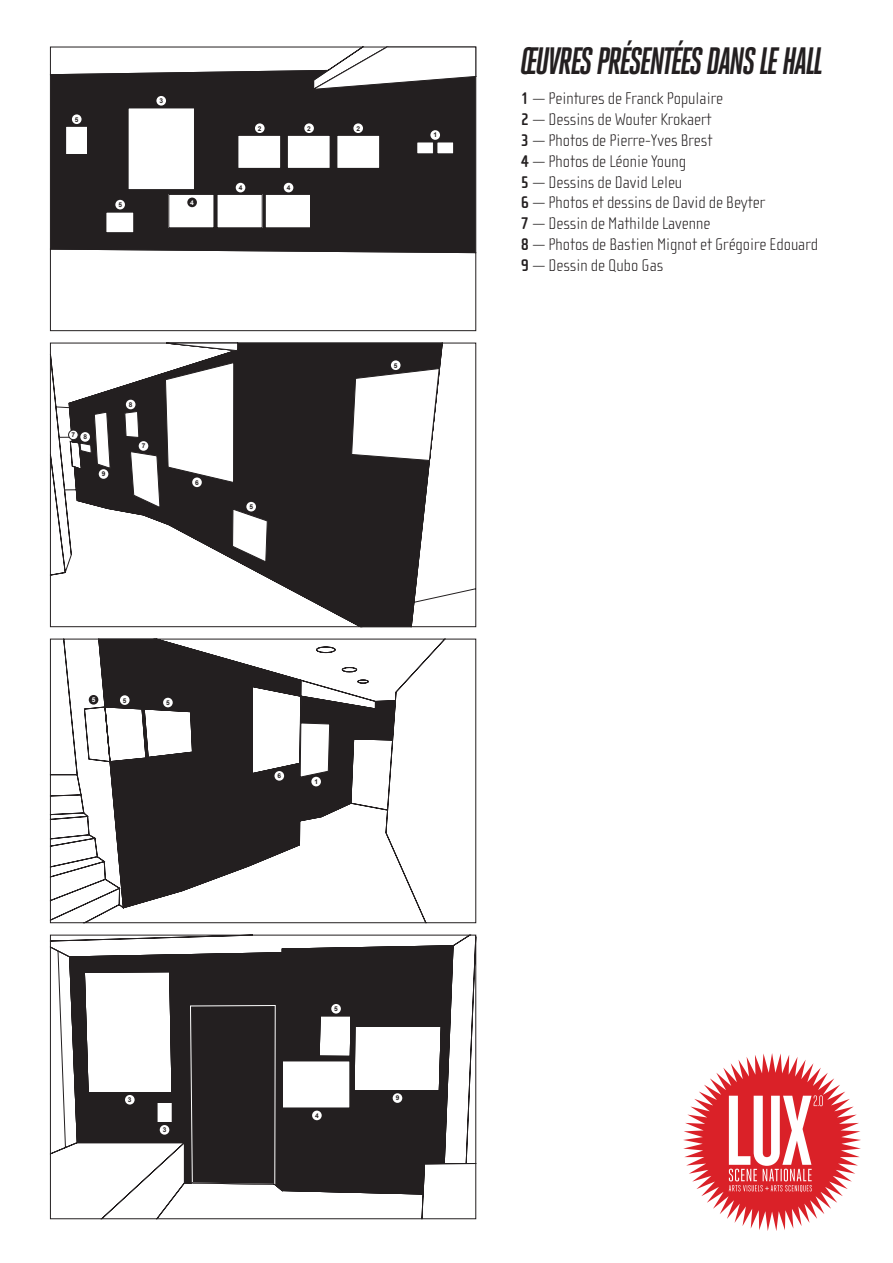
<style>
.page{position:relative;width:893px;height:1263px;background:#fff}
.page>*{position:absolute;margin:0;border:0;box-sizing:border-box;transform-origin:0 0}
.t1{font:italic 700 38.1px "Heroic Condensed";letter-spacing:-.06em;color:#231f20}
.t2{font:100 17.4px/20.9px "Cholla Sans OT";color:#231f20}
.t3{font:700 6.6px "Arial";color:#231f20}
.t4{font:700 6.6px "Arial";color:#fff}
.s1{font-weight:700}
</style>
<div class="page">
<svg style="left:49px;top:254px;width:428px;height:78px"></svg>
<svg style="left:49px;top:46px;width:428px;height:208px;background:#3d3a3b"></svg>
<svg style="left:312px;top:46px;width:165px;height:44px"></svg>
<div style="left:238px;top:135px;width:43px;height:33px;background:#fff"></div>
<div style="left:237px;top:135px;width:44px;height:34px;border:1px solid #231f20"></div>
<div style="left:287px;top:135px;width:43px;height:33px;background:#fff"></div>
<div style="left:287px;top:135px;width:44px;height:34px;border:1px solid #231f20"></div>
<div style="left:337px;top:135px;width:43px;height:33px;background:#fff"></div>
<div style="left:336px;top:135px;width:44px;height:34px;border:1px solid #231f20"></div>
<div style="left:128px;top:108px;width:66px;height:82px;background:#fff"></div>
<div style="left:128px;top:107px;width:67px;height:83px;border:1px solid #231f20"></div>
<div style="left:66px;top:126px;width:22px;height:28px;background:#fff"></div>
<div style="left:65px;top:126px;width:23px;height:29px;border:1px solid #231f20"></div>
<div style="left:417px;top:142px;width:16px;height:12px;background:#fff"></div>
<div style="left:416px;top:142px;width:18px;height:12px;border:1px solid #231f20"></div>
<div style="left:437px;top:142px;width:17px;height:12px;background:#fff"></div>
<div style="left:436px;top:142px;width:18px;height:12px;border:1px solid #231f20"></div>
<div style="left:106px;top:212px;width:28px;height:21px;background:#fff"></div>
<div style="left:105px;top:212px;width:29px;height:21px;border:1px solid #231f20"></div>
<div style="left:169px;top:194px;width:45px;height:34px;background:#fff"></div>
<div style="left:168px;top:194px;width:46px;height:34px;border:1px solid #231f20"></div>
<div style="left:217px;top:194px;width:45px;height:34px;background:#fff"></div>
<div style="left:217px;top:194px;width:46px;height:34px;border:1px solid #231f20"></div>
<div style="left:265px;top:194px;width:45px;height:34px;background:#fff"></div>
<div style="left:265px;top:194px;width:46px;height:34px;border:1px solid #231f20"></div>
<div style="left:156px;top:96px;width:10px;height:10px;background:#fff;border-radius:50%"></div>
<div style="left:255px;top:123px;width:10px;height:10px;background:#fff;border-radius:50%"></div>
<div style="left:304px;top:123px;width:10px;height:10px;background:#fff;border-radius:50%"></div>
<div style="left:353px;top:123px;width:10px;height:10px;background:#fff;border-radius:50%"></div>
<div style="left:430px;top:130px;width:10px;height:10px;background:#fff;border-radius:50%"></div>
<div style="left:72px;top:114px;width:10px;height:10px;background:#fff;border-radius:50%"></div>
<div style="left:115px;top:200px;width:10px;height:9px;background:#fff;border-radius:50%"></div>
<div style="left:187px;top:198px;width:10px;height:9px;background:#231f20;border-radius:50%"></div>
<div style="left:236px;top:183px;width:9px;height:9px;background:#fff;border-radius:50%"></div>
<div style="left:284px;top:183px;width:9px;height:9px;background:#fff;border-radius:50%"></div>
<svg style="left:49px;top:342px;width:428px;height:200px"></svg>
<svg style="left:68px;top:342px;width:375px;height:200px"></svg>
<svg style="left:351px;top:367px;width:89px;height:94px"></svg>
<svg style="left:124px;top:361px;width:144px;height:181px"></svg>
<svg style="left:79px;top:411px;width:32px;height:59px"></svg>
<svg style="left:149px;top:342px;width:90px;height:9px"></svg>
<div style="left:391px;top:360px;width:10px;height:10px;background:#fff;border-radius:50%"></div>
<div style="left:246px;top:502px;width:10px;height:9px;background:#fff;border-radius:50%"></div>
<div style="left:192px;top:477px;width:10px;height:10px;background:#fff;border-radius:50%"></div>
<div style="left:139px;top:441px;width:9px;height:10px;background:#fff;border-radius:50%"></div>
<div style="left:126px;top:400px;width:9px;height:9px;background:#fff;border-radius:50%"></div>
<div style="left:99px;top:469px;width:9px;height:10px;background:#fff;border-radius:50%"></div>
<div style="left:80px;top:432px;width:10px;height:10px;background:#fff;border-radius:50%"></div>
<div style="left:69px;top:430px;width:9px;height:10px;background:#fff;border-radius:50%"></div>
<div style="left:68px;top:430px;width:10px;height:10px;border:1px solid #231f20;border-radius:50%"></div>
<svg style="left:49px;top:542px;width:428px;height:351px"></svg>
<svg style="left:98px;top:638px;width:204px;height:255px"></svg>
<svg style="left:299px;top:543px;width:97px;height:340px"></svg>
<div style="left:120px;top:695px;width:10px;height:10px;background:#fff;border-radius:50%"></div>
<div style="left:89px;top:695px;width:9px;height:9px;background:#231f20;border-radius:50%"></div>
<div style="left:163px;top:698px;width:10px;height:9px;background:#fff;border-radius:50%"></div>
<div style="left:274px;top:771px;width:10px;height:10px;background:#fff;border-radius:50%"></div>
<div style="left:311px;top:777px;width:10px;height:9px;background:#fff;border-radius:50%"></div>
<svg style="left:49px;top:893px;width:428px;height:327px"></svg>
<svg style="left:69px;top:945px;width:385px;height:250px"></svg>
<svg style="left:76px;top:971px;width:366px;height:224px"></svg>
<div style="left:125px;top:1095px;width:10px;height:9px;background:#fff;border-radius:50%"></div>
<div style="left:160px;top:1125px;width:9px;height:10px;background:#fff;border-radius:50%"></div>
<div style="left:312px;top:1110px;width:10px;height:10px;background:#fff;border-radius:50%"></div>
<div style="left:393px;top:1093px;width:9px;height:10px;background:#fff;border-radius:50%"></div>
<div style="left:331px;top:1004px;width:10px;height:9px;background:#fff;border-radius:50%"></div>
<svg style="left:683px;top:1053px;width:178px;height:178px"></svg>
<p class="t3" style="left:75px;top:115px;width:5px">5</p>
<p class="t3" style="left:159px;top:97px;width:5px">3</p>
<p class="t3" style="left:118px;top:200px;width:5px">5</p>
<p class="t4" style="left:190px;top:198px;width:5px">4</p>
<p class="t3" style="left:258px;top:124px;width:5px">2</p>
<p class="t3" style="left:307px;top:124px;width:5px">2</p>
<p class="t3" style="left:356px;top:124px;width:5px">2</p>
<p class="t3" style="left:239px;top:183px;width:5px">4</p>
<p class="t3" style="left:287px;top:183px;width:5px">4</p>
<p class="t3" style="left:433px;top:131px;width:5px">1</p>
<p class="t3" style="left:72px;top:431px;width:5px">7</p>
<p class="t3" style="left:83px;top:433px;width:5px">8</p>
<p class="t3" style="left:102px;top:470px;width:5px">9</p>
<p class="t3" style="left:129px;top:400px;width:5px">8</p>
<p class="t3" style="left:142px;top:442px;width:5px">7</p>
<p class="t3" style="left:195px;top:478px;width:5px">6</p>
<p class="t3" style="left:249px;top:502px;width:5px">5</p>
<p class="t3" style="left:394px;top:361px;width:5px">5</p>
<p class="t4" style="left:92px;top:695px;width:5px">5</p>
<p class="t3" style="left:123px;top:696px;width:5px">5</p>
<p class="t3" style="left:166px;top:698px;width:5px">5</p>
<p class="t3" style="left:277px;top:772px;width:5px">6</p>
<p class="t3" style="left:314px;top:777px;width:5px">1</p>
<h1 class="t1" style="left:521px;top:40px;width:304px">ŒUVRES PRÉSENTÉES DANS LE HALL</h1>
<p class="t2" style="left:521px;top:88px;width:299px"><span class="s1">1</span> — Peintures de Franck Populaire<br><span class="s1">2</span> — Dessins de Wouter Krokaert<br><span class="s1">3</span> — Photos de Pierre-Yves Brest<br><span class="s1">4</span> — Photos de Léonie Young<br><span class="s1">5</span> — Dessins de David Leleu<br><span class="s1">6</span> — Photos et dessins de David de Beyter<br><span class="s1">7</span> — Dessin de Mathilde Lavenne<br><span class="s1">8</span> — Photos de Bastien Mignot et Grégoire Edouard<br><span class="s1">9</span> — Dessin de Qubo Gas</p>
<p class="t3" style="left:128px;top:1095px;width:5px">3</p>
<p class="t3" style="left:163px;top:1125px;width:5px">3</p>
<p class="t3" style="left:334px;top:1004px;width:5px">5</p>
<p class="t3" style="left:315px;top:1111px;width:5px">4</p>
<p class="t3" style="left:396px;top:1094px;width:5px">9</p>
</div>
